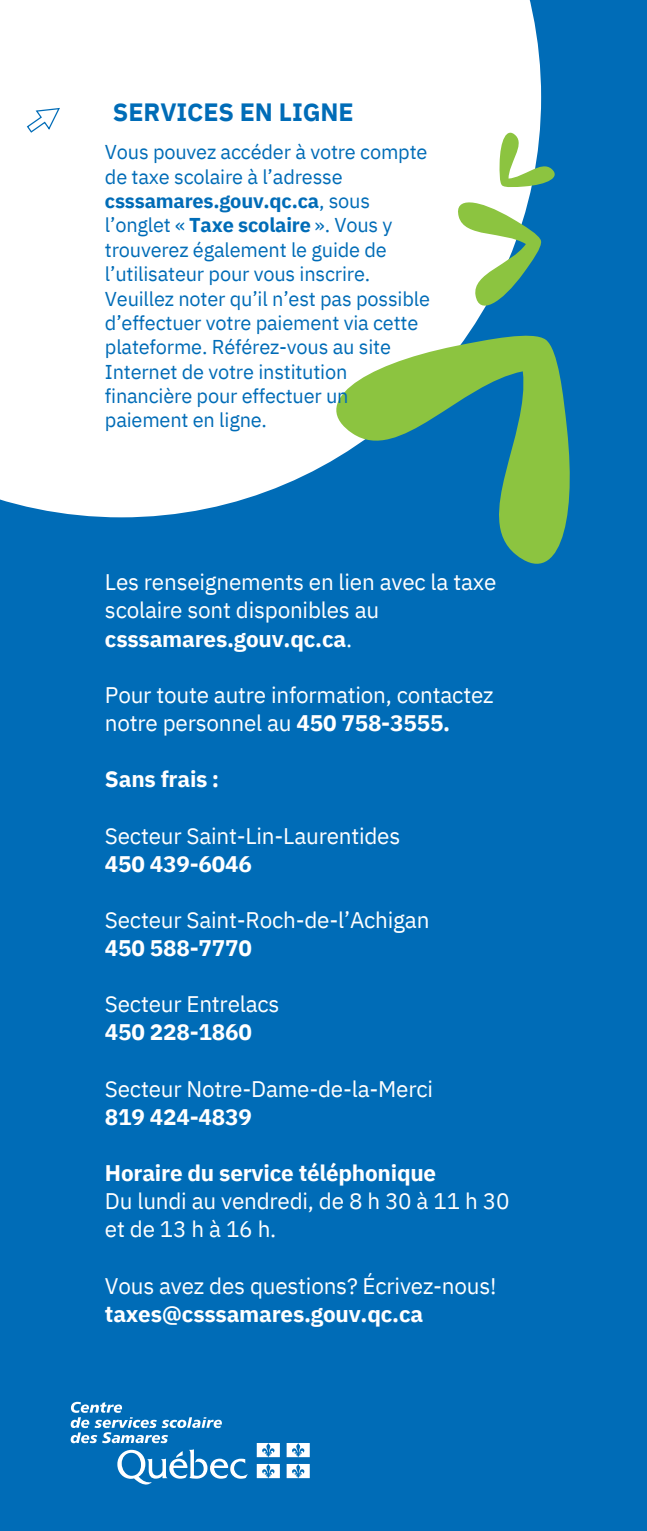
<style>
.page{position:relative;width:647px;height:1531px;background:#006cb7}
.page>*{position:absolute;margin:0;border:0;box-sizing:border-box;transform-origin:0 0}
.t1{font:700 25px "IBM Plex Sans";letter-spacing:-.005em;color:#006cb7}
.t2{font:22.5px/28px "IBM Plex Sans";letter-spacing:-.01em;color:#fff}
.t3{font:700 22.5px "IBM Plex Sans";letter-spacing:-.01em;color:#fff}
.t4{font:20px/24.5px "IBM Plex Sans";letter-spacing:-.01em;color:#006cb7}
.s1{font-weight:700}
</style>
<div class="page">
<div style="left:0;top:0;width:541px;height:517px;background:#fff"></div>
<svg style="left:117px;top:1449px;width:131px;height:36px"></svg>
<svg style="left:71px;top:1401px;width:151px;height:42px"></svg>
<svg style="left:257px;top:1443px;width:23px;height:14px"></svg>
<svg style="left:287px;top:1443px;width:23px;height:14px"></svg>
<svg style="left:257px;top:1464px;width:23px;height:14px"></svg>
<svg style="left:287px;top:1464px;width:23px;height:14px"></svg>
<svg style="left:308px;top:330px;width:262px;height:234px"></svg>
<svg style="left:26px;top:107px;width:35px;height:27px"></svg>
<svg style="left:453px;top:196px;width:89px;height:120px"></svg>
<svg style="left:499px;top:126px;width:56px;height:62px"></svg>
<p class="t1" style="left:113px;top:95px;width:242px">SERVICES EN LIGNE</p>
<h1 class="t4" style="left:105px;top:139px;width:326px">Vous pouvez accéder à votre compte de taxe scolaire à l’adresse <span class="s1">csssamares.gouv.qc.ca</span>, sous l’onglet « <span class="s1">Taxe scolaire</span> ». Vous y trouverez également le guide de l’utilisateur pour vous inscrire.<br>Veuillez noter qu’il n’est pas possible d’effectuer votre paiement via cette plateforme. Référez-vous au site<br>Internet de votre institution financière pour effectuer un paiement en ligne.</h1>
<h5 class="t2" style="left:105px;top:568px;width:393px">Les renseignements en lien avec la taxe scolaire sont disponibles au <span class="s1">csssamares.gouv.qc.ca</span>.</h5>
<h5 class="t2" style="left:105px;top:680px;width:390px">Pour toute autre information, contactez notre personnel au <span class="s1">450 758-3555.</span></h5>
<h4 class="t3" style="left:105px;top:764px;width:116px">Sans frais :</h4>
<h5 class="t2" style="left:105px;top:821px;width:297px">Secteur Saint-Lin-Laurentides<br><span class="s1">450 439-6046</span></h5>
<h5 class="t2" style="left:105px;top:905px;width:326px">Secteur Saint-Roch-de-l’Achigan<br><span class="s1">450 588-7770</span></h5>
<h5 class="t2" style="left:105px;top:990px;width:176px">Secteur Entrelacs<br><span class="s1">450 228-1860</span></h5>
<h5 class="t2" style="left:105px;top:1074px;width:330px">Secteur Notre-Dame-de-la-Merci<br><span class="s1">819 424-4839</span></h5>
<h5 class="t2" style="left:105px;top:1158px;width:406px"><span class="s1">Horaire du service téléphonique<br></span>Du lundi au vendredi, de 8 h 30 à 11 h 30 et de 13 h à 16 h.</h5>
<h5 class="t2" style="left:105px;top:1271px;width:393px">Vous avez des questions? Écrivez-nous! <span class="s1">taxes@csssamares.gouv.qc.ca</span></h5>
</div>
